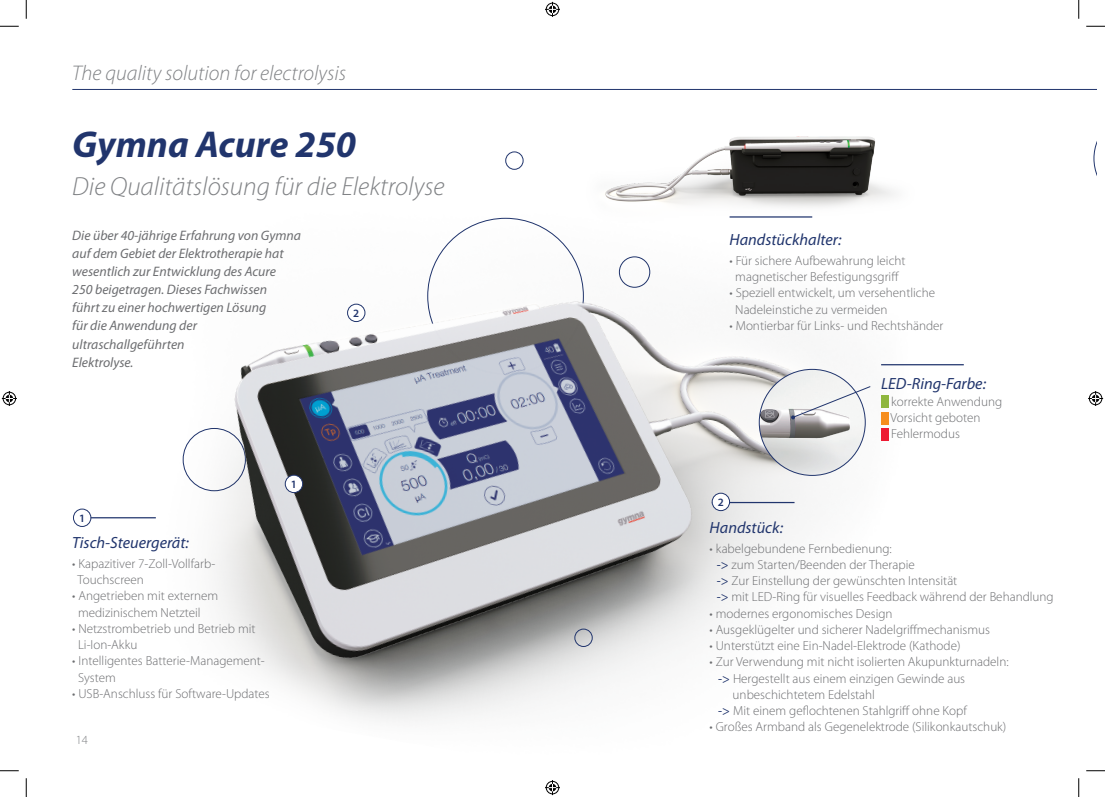
<style>
.page{position:relative;width:1105px;height:797px;background:#fff}
.page>*{position:absolute;margin:0;border:0;box-sizing:border-box;transform-origin:0 0}
.t1{font:italic 700 37.5px "Myriad Pro";color:#21356d}
.t2{font:italic 300 26.25px "Myriad Pro";color:#808285}
.t3{font:italic 300 21.25px "Myriad Pro";color:#808285}
.t4{font:italic 16.25px "Myriad Pro";color:#21356d}
.t5{font:italic 13.75px/18.1px "Myriad Pro";color:#6c6d70}
.t6{font:300 13.12px/16.2px "Myriad Pro";color:#6c6d70}
.t7{font:300 12.5px "Myriad Pro";color:#808285}
.t8{font:600 11.25px "Myriad Pro";color:#21356d}
.s1{font-weight:400;color:#21356d}
</style>
<div class="page">
<svg style="left:1094px;top:143px;width:2px;height:31px"></svg>
<hr style="left:72px;top:89px;width:1024px;height:1px;background:#21356d">
<img style="left:72px;top:89px;width:892px;height:632px">
<div style="left:285px;top:475px;width:18px;height:17px;background:#fff;border-radius:50%"></div>
<div style="left:285px;top:475px;width:18px;height:18px;border:1px solid #21356d;border-radius:50%"></div>
<hr style="left:73px;top:517px;width:83px;height:1px;background:#21356d">
<div style="left:73px;top:509px;width:18px;height:17px;background:#fff;border-radius:50%"></div>
<div style="left:73px;top:509px;width:18px;height:18px;border:1px solid #21356d;border-radius:50%"></div>
<div style="left:348px;top:304px;width:17px;height:17px;background:#fff;border-radius:50%"></div>
<div style="left:347px;top:304px;width:18px;height:18px;border:1px solid #21356d;border-radius:50%"></div>
<hr style="left:881px;top:364px;width:83px;height:1px;background:#21356d">
<img style="left:582px;top:89px;width:341px;height:149px">
<hr style="left:712px;top:502px;width:82px;height:1px;background:#21356d">
<div style="left:712px;top:493px;width:17px;height:17px;background:#fff;border-radius:50%"></div>
<div style="left:712px;top:493px;width:18px;height:18px;border:1px solid #21356d;border-radius:50%"></div>
<div style="left:575px;top:629px;width:17px;height:17px;border:1px solid #21356d;border-radius:50%"></div>
<img style="left:759px;top:369px;width:106px;height:106px;border-radius:53px">
<div style="left:881px;top:395px;width:7px;height:13px;background:#8eb63e"></div>
<div style="left:881px;top:412px;width:7px;height:12px;background:#f68e1e"></div>
<div style="left:881px;top:428px;width:7px;height:12px;background:#ed1a33"></div>
<svg style="left:791px;top:386px;width:80px;height:33px"></svg>
<svg style="left:0;top:25px;width:19px;height:2px"></svg>
<svg style="left:1086px;top:25px;width:19px;height:2px"></svg>
<svg style="left:0;top:770px;width:19px;height:1px"></svg>
<svg style="left:1086px;top:770px;width:19px;height:1px"></svg>
<svg style="left:25px;top:0;width:2px;height:19px"></svg>
<svg style="left:25px;top:778px;width:2px;height:19px"></svg>
<svg style="left:1078px;top:0;width:1px;height:19px"></svg>
<svg style="left:1078px;top:778px;width:1px;height:19px"></svg>
<svg style="left:545px;top:2px;width:15px;height:15px"></svg>
<svg style="left:545px;top:780px;width:15px;height:15px"></svg>
<svg style="left:2px;top:391px;width:15px;height:15px"></svg>
<svg style="left:1088px;top:391px;width:15px;height:15px"></svg>
<p class="t3" style="left:72px;top:61px;width:275px">The quality solution for electrolysis</p>
<p class="t1" style="left:72px;top:124px;width:285px">Gymna Acure 250</p>
<p class="t2" style="left:72px;top:172px;width:374px">Die Qualitätslösung für die Elektrolyse</p>
<p class="t5" style="left:72px;top:226px;width:230px">Die über 40-jährige Erfahrung von Gymna auf dem Gebiet der Elektrotherapie hat wesentlich zur Entwicklung des Acure<br>250 beigetragen. Dieses Fachwissen<br>führt zu einer hochwertigen Lösung<br>für die Anwendung der ultraschallgeführten<br>Elektrolyse.</p>
<p class="t8" style="left:79px;top:512px;width:8px">1</p>
<p class="t4" style="left:72px;top:533px;width:118px">Tisch-Steuergerät:</p>
<p class="t6" style="left:72px;top:555px;width:145px">• Kapazitiver 7-Zoll-Vollfarb-</p>
<p class="t6" style="left:78px;top:571px;width:68px">Touchscreen</p>
<p class="t6" style="left:72px;top:588px;width:148px">• Angetrieben mit externem</p>
<p class="t6" style="left:78px;top:604px;width:124px">medizinischem Netzteil</p>
<p class="t6" style="left:72px;top:620px;width:185px">• Netzstrombetrieb und Betrieb mit</p>
<p class="t6" style="left:78px;top:636px;width:61px">Li-Ion-Akku</p>
<p class="t6" style="left:72px;top:653px;width:194px">• Intelligentes Batterie-Management-</p>
<p class="t6" style="left:78px;top:669px;width:39px">System</p>
<p class="t6" style="left:72px;top:685px;width:199px">• USB-Anschluss für Software-Updates</p>
<p class="t7" style="left:76px;top:732px;width:14px">14</p>
<p class="t8" style="left:291px;top:478px;width:8px">1</p>
<p class="t8" style="left:353px;top:307px;width:8px">2</p>
<p class="t4" style="left:729px;top:231px;width:114px">Handstückhalter:</p>
<p class="t6" style="left:729px;top:252px;width:178px">• Für sichere Aufbewahrung leicht</p>
<p class="t6" style="left:735px;top:269px;width:165px">magnetischer Befestigungsgriff</p>
<p class="t6" style="left:729px;top:285px;width:207px">• Speziell entwickelt, um versehentliche</p>
<p class="t6" style="left:735px;top:301px;width:154px">Nadeleinstiche zu vermeiden</p>
<p class="t6" style="left:729px;top:317px;width:215px">• Montierbar für Links- und Rechtshänder</p>
<p class="t8" style="left:718px;top:496px;width:8px">2</p>
<p class="t4" style="left:881px;top:375px;width:106px">LED-Ring-Farbe:</p>
<p class="t6" style="left:891px;top:393px;width:113px">korrekte Anwendung</p>
<p class="t6" style="left:891px;top:409px;width:91px">Vorsicht geboten</p>
<p class="t6" style="left:891px;top:426px;width:70px">Fehlermodus</p>
<p class="t4" style="left:710px;top:518px;width:75px">Handstück:</p>
<p class="t6" style="left:710px;top:540px;width:184px">• kabelgebundene Fernbedienung:</p>
<p class="t6" style="left:717px;top:556px;width:338px"><span class="s1">-&gt;</span> zum Starten/Beenden der Therapie<br><span class="s1">-&gt;</span> Zur Einstellung der gewünschten Intensität<br><span class="s1">-&gt;</span> mit LED-Ring für visuelles Feedback während der Behandlung</p>
<p class="t6" style="left:710px;top:605px;width:184px">• modernes ergonomisches Design</p>
<p class="t6" style="left:710px;top:621px;width:282px">• Ausgeklügelter und sicherer Nadelgriffmechanismus</p>
<p class="t6" style="left:710px;top:637px;width:252px">• Unterstützt eine Ein-Nadel-Elektrode (Kathode)</p>
<p class="t6" style="left:718px;top:654px;width:292px;text-indent:-9px">• Zur Verwendung mit nicht isolierten Akupunkturnadeln: <span class="s1">-&gt;</span> Hergestellt aus einem einzigen Gewinde aus</p>
<p class="t6" style="left:718px;top:686px;width:250px;text-indent:14px">unbeschichtetem Edelstahl<br><span class="s1">-&gt;</span> Mit einem geflochtenen Stahlgriff ohne Kopf</p>
<p class="t6" style="left:710px;top:719px;width:298px">• Großes Armband als Gegenelektrode (Silikonkautschuk)</p>
</div>
